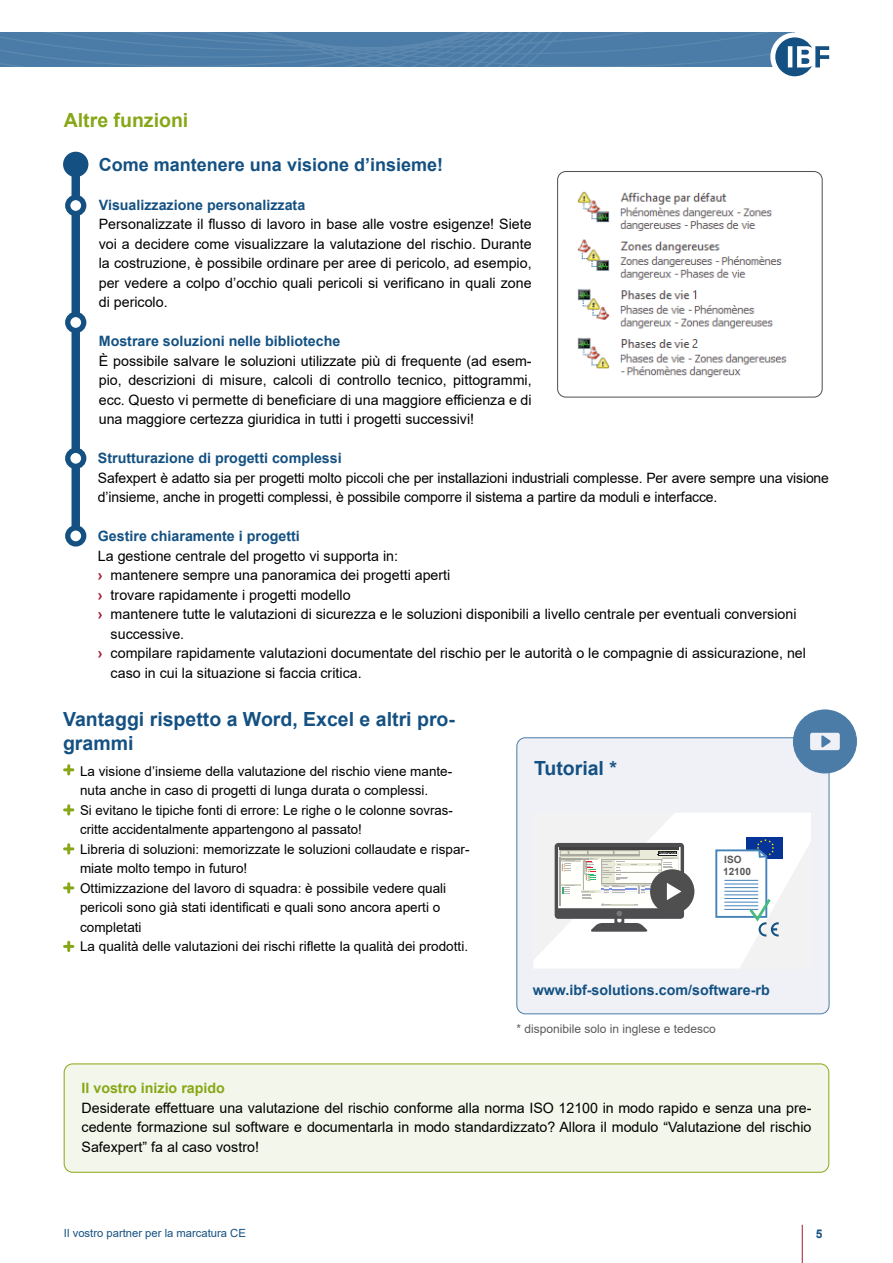
<style>
.page{position:relative;width:893px;height:1263px;background:#fff}
.page>*{position:absolute;margin:0;border:0;box-sizing:border-box;transform-origin:0 0}
.t1{font:700 19.5px/24px "Arial";color:#145182}
.t2{font:700 19.5px "Arial";color:#87a716}
.t3{font:700 18px "Arial";color:#145182}
.t4{font:14.25px/19.5px "Arial";color:#000;text-align:justify}
.t5{font:700 14.25px "Arial";color:#145182}
.t6{font:700 14.25px "Arial";color:#87a716}
.t7{font:13.5px/19.5px "Arial";color:#000}
.t8{font:12px "Arial";color:#5a5a59}
.t9{font:700 12px "Arial";color:#145182}
.t10{font:11.25px "Arial";color:#145182}
.t11{font:700 10.05px/12px "Arial";color:#575757}
.s1{font-weight:700;color:#a11930}
</style>
<div class="page">
<hr style="left:802px;top:1225px;width:1px;height:38px;background:#a11930">
<div style="left:770px;top:32px;width:49px;height:49px;border:8px solid #fff;border-radius:50%"></div>
<svg style="left:0;top:32px;width:829px;height:44px"></svg>
<div style="left:64px;top:1064px;width:765px;height:108px;background:#f3f6ea;border-radius:9px"></div>
<div style="left:64px;top:1063px;width:765px;height:109px;border:1px solid #87a716;border-radius:9px"></div>
<svg style="left:65px;top:766px;width:8px;height:8px"></svg>
<svg style="left:65px;top:806px;width:8px;height:8px"></svg>
<svg style="left:65px;top:845px;width:8px;height:8px"></svg>
<svg style="left:65px;top:884px;width:8px;height:8px"></svg>
<svg style="left:65px;top:942px;width:8px;height:8px"></svg>
<img style="left:577px;top:191px;width:210px;height:187px">
<div style="left:557px;top:171px;width:265px;height:226px;border:1px solid #4e4d4f;border-radius:8px"></div>
<div style="left:517px;top:738px;width:312px;height:276px;background:#eff1f7;border-radius:9px"></div>
<div style="left:516px;top:737px;width:313px;height:277px;border:1px solid #4b7ca7;border-radius:9px"></div>
<div style="left:793px;top:710px;width:63px;height:63px;background:#4b7ca7;border-radius:50%"></div>
<div style="left:793px;top:709px;width:64px;height:64px;border:1px solid #4b7ca7;border-radius:50%"></div>
<div style="left:810px;top:733px;width:30px;height:17px;background:#eff1f7;border-radius:2px"></div>
<svg style="left:821px;top:735px;width:10px;height:13px"></svg>
<svg style="left:534px;top:813px;width:277px;height:155px"></svg>
<div style="left:72px;top:164px;width:8px;height:373px;background:#145182"></div>
<div style="left:63px;top:152px;width:25px;height:25px;background:#145182;border-radius:50%"></div>
<div style="left:68px;top:197px;width:16px;height:16px;background:#fff;border-radius:50%"></div>
<div style="left:65px;top:195px;width:21px;height:21px;border:5px solid #145182;border-radius:50%"></div>
<div style="left:68px;top:450px;width:16px;height:16px;background:#fff;border-radius:50%"></div>
<div style="left:65px;top:448px;width:21px;height:21px;border:5px solid #145182;border-radius:50%"></div>
<div style="left:68px;top:528px;width:16px;height:16px;background:#fff;border-radius:50%"></div>
<div style="left:65px;top:525px;width:21px;height:21px;border:5px solid #145182;border-radius:50%"></div>
<div style="left:68px;top:314px;width:16px;height:16px;background:#fff;border-radius:50%"></div>
<div style="left:65px;top:312px;width:21px;height:21px;border:5px solid #145182;border-radius:50%"></div>
<h1 class="t2" style="left:64px;top:106px;width:126px">Altre funzioni</h1>
<p class="t3" style="left:99px;top:152px;width:346px">Come mantenere una visione d’insieme!</p>
<p class="t5" style="left:99px;top:195px;width:208px">Visualizzazione personalizzata</p>
<p class="t4" style="left:99px;top:215px;width:434px">Personalizzate il flusso di lavoro in base alle vostre esigenze! Siete voi a decidere come visualizzare la valutazione del rischio. Durante la costruzione, è possibile ordinare per aree di pericolo, ad esempio, per vedere a colpo d’occhio quali pericoli si verificano in quali zone di pericolo.</p>
<p class="t5" style="left:99px;top:331px;width:243px">Mostrare soluzioni nelle biblioteche</p>
<p class="t4" style="left:99px;top:351px;width:434px">È possibile salvare le soluzioni utilizzate più di frequente (ad esem&shy;pio, descrizioni di misure, calcoli di controllo tecnico, pittogrammi, ecc. Questo vi permette di beneficiare di una maggiore efficienza e di una maggiore certezza giuridica in tutti i progetti successivi!</p>
<p class="t5" style="left:98px;top:448px;width:245px">Strutturazione di progetti complessi</p>
<p class="t4" style="left:98px;top:468px;width:733px">Safexpert è adatto sia per progetti molto piccoli che per installazioni industriali complesse. Per avere sempre una visione d’insieme, anche in progetti complessi, è possibile comporre il sistema a partire da moduli e interfacce.</p>
<p class="t5" style="left:98px;top:526px;width:203px">Gestire chiaramente i progetti</p>
<p class="t4" style="left:98px;top:546px;width:302px">La gestione centrale del progetto vi supporta in:</p>
<p class="t4" style="left:98px;top:566px;width:354px"><span class="s1">›</span> mantenere sempre una panoramica dei progetti aperti</p>
<p class="t4" style="left:98px;top:585px;width:254px"><span class="s1">›</span> trovare rapidamente i progetti modello</p>
<p class="t4" style="left:98px;top:605px;width:700px"><span class="s1">›</span> mantenere tutte le valutazioni di sicurezza e le soluzioni disponibili a livello centrale per eventuali conversioni</p>
<p class="t4" style="left:111px;top:624px;width:75px">successive.</p>
<p class="t4" style="left:98px;top:644px;width:710px"><span class="s1">›</span> compilare rapidamente valutazioni documentate del rischio per le autorità o le compagnie di assicurazione, nel</p>
<p class="t4" style="left:111px;top:663px;width:253px">caso in cui la situazione si faccia critica.</p>
<h1 class="t1" style="left:63px;top:708px;width:393px">Vantaggi rispetto a Word, Excel e altri pro&shy;grammi</h1>
<p class="t7" style="left:80px;top:761px;width:391px">La visione d’insieme della valutazione del rischio viene mante&shy;nuta anche in caso di progetti di lunga durata o complessi.<br>Si evitano le tipiche fonti di errore: Le righe o le colonne sovras&shy;critte accidentalmente appartengono al passato!<br>Libreria di soluzioni: memorizzate le soluzioni collaudate e rispar&shy;miate molto tempo in futuro!<br>Ottimizzazione del lavoro di squadra: è possibile vedere quali pericoli sono già stati identificati e quali sono ancora aperti o completati<br>La qualità delle valutazioni dei rischi riflette la qualità dei prodotti.</p>
<h1 class="t1" style="left:534px;top:756px;width:85px">Tutorial *</h1>
<p class="t11" style="left:723px;top:853px;width:29px">ISO<br>12100</p>
<p class="t5" style="left:533px;top:980px;width:238px">www.ibf-solutions.com/software-rb</p>
<p class="t8" style="left:516px;top:1020px;width:201px">* disponibile solo in inglese e tedesco</p>
<p class="t6" style="left:82px;top:1078px;width:145px">Il vostro inizio rapido</p>
<p class="t4" style="left:82px;top:1098px;width:731px">Desiderate effettuare una valutazione del rischio conforme alla norma ISO 12100 in modo rapido e senza una pre&shy;cedente formazione sul software e documentarla in modo standardizzato? Allora il modulo “Valutazione del rischio Safexpert” fa al caso vostro!</p>
<p class="t10" style="left:64px;top:1225px;width:183px">Il vostro partner per la marcatura CE</p>
<p class="t9" style="left:816px;top:1225px;width:8px">5</p>
</div>
